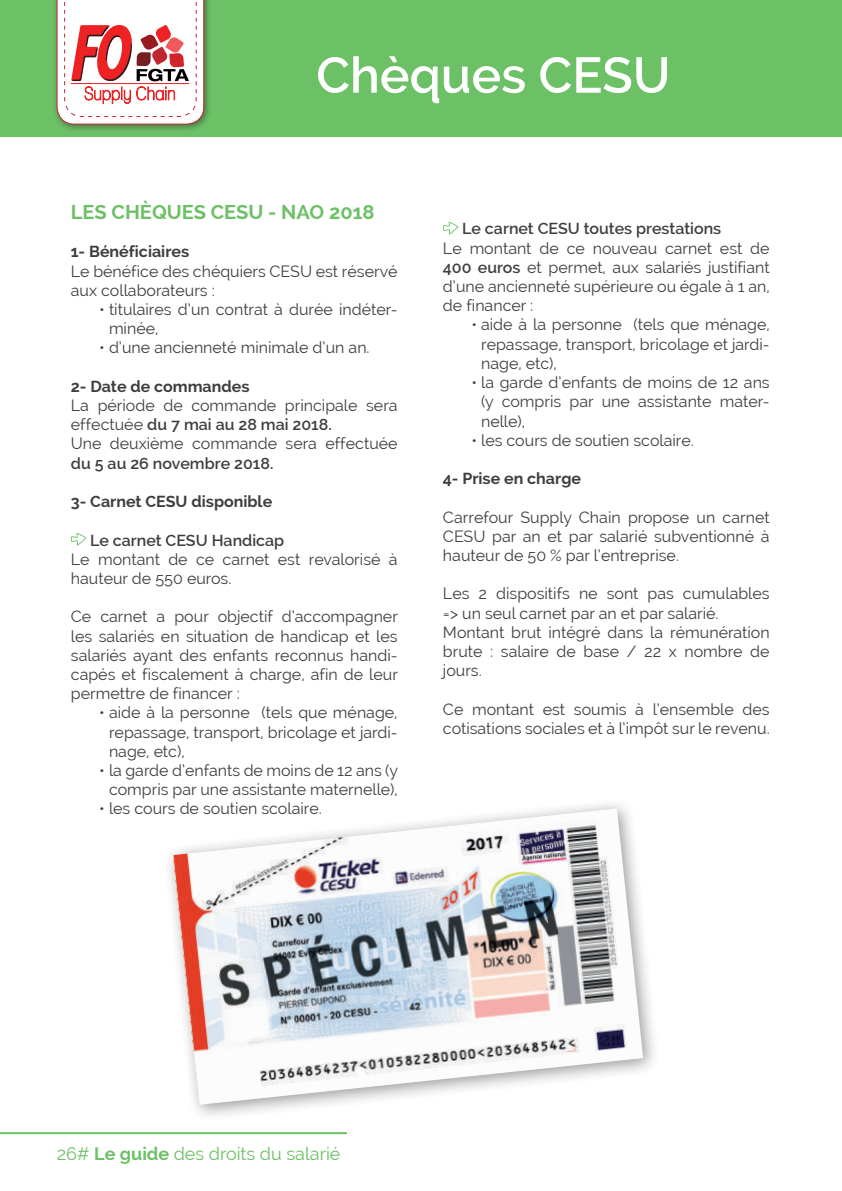
<style>
.page{position:relative;width:842px;height:1191px;background:#fff}
.page>*{position:absolute;margin:0;border:0;box-sizing:border-box;transform-origin:0 0}
.t1{font:600 50px "Raleway";color:#fff}
.t2{font:700 20px "Raleway";color:#6cc065}
.t3{font:18px "Raleway";color:#6cc065}
.t4{font:16px/19.2px "Raleway";color:#3e3e3f}
.t5{font:700 16px "Raleway";color:#3e3e3f}
.t6{font:600 16px "Raleway";color:#3e3e3f}
.s1{font-weight:600}
.s2{font-weight:700}
</style>
<div class="page">
<div style="left:0;top:0;width:842px;height:136px;background:#6cc065"></div>
<hr style="left:0;top:1132px;width:347px;height:2px;background:#6cc065">
<div style="left:52px;top:0;width:160px;height:132px;background:#231f20;opacity:.45"></div>
<svg style="left:56px;top:0;width:148px;height:125px"></svg>
<div style="left:162px;top:798px;width:499px;height:324px;background:#231f20;opacity:.45"></div>
<img style="left:173px;top:808px;width:470px;height:296px">
<svg style="left:71px;top:533px;width:15px;height:12px"></svg>
<svg style="left:443px;top:222px;width:15px;height:12px"></svg>
<h1 class="t1" style="left:316px;top:46px;width:356px">Chèques CESU</h1>
<p class="t2" style="left:71px;top:200px;width:305px">LES CHÈQUES CESU - NAO 2018</p>
<p class="t5" style="left:71px;top:243px;width:120px">1- Bénéficiaires</p>
<p class="t4" style="left:71px;top:261px;width:328px">Le bénéfice des chéquiers CESU est réservé aux collaborateurs :</p>
<p class="t4" style="left:109px;top:300px;width:290px;text-indent:-10px">• titulaires d’un contrat à durée indéter&shy;minée,</p>
<p class="t4" style="left:99px;top:338px;width:272px">• d’une ancienneté minimale d’un an.</p>
<p class="t5" style="left:71px;top:377px;width:180px">2- Date de commandes</p>
<p class="t4" style="left:71px;top:396px;width:328px">La période de commande principale sera effectuée <span class="s1">du 7 mai au 28 mai 2018.<br></span>Une deuxième commande sera effectuée</p>
<p class="t6" style="left:71px;top:454px;width:204px">du 5 au 26 novembre 2018.</p>
<p class="t5" style="left:71px;top:492px;width:203px">3- Carnet CESU disponible</p>
<p class="t6" style="left:90px;top:530px;width:196px">Le carnet CESU Handicap</p>
<p class="t4" style="left:71px;top:549px;width:328px">Le montant de ce carnet est revalorisé à hauteur de 550 euros.</p>
<p class="t4" style="left:71px;top:607px;width:329px;text-align:justify">Ce carnet a pour objectif d’accompagner les salariés en situation de handicap et les salariés ayant des enfants reconnus handi&shy;capés et fiscalement à charge, afin de leur permettre de financer :</p>
<p class="t4" style="left:109px;top:703px;width:290px;text-align:justify;text-indent:-10px">• aide à la personne (tels que ménage, repassage, transport, bricolage et jardi&shy;nage, etc),</p>
<p class="t4" style="left:99px;top:760px;width:300px;text-align:center">• la garde d’enfants de moins de 12 ans (y compris par une assistante maternelle),</p>
<p class="t4" style="left:99px;top:799px;width:224px">• les cours de soutien scolaire.</p>
<p class="t6" style="left:462px;top:220px;width:261px">Le carnet CESU toutes prestations</p>
<p class="t4" style="left:443px;top:238px;width:328px;text-align:justify">Le montant de ce nouveau carnet est de <span class="s1">400 euros</span> et permet, aux salariés justifiant d’une ancienneté supérieure ou égale à 1 an, de financer :</p>
<p class="t4" style="left:481px;top:315px;width:290px;text-align:justify;text-indent:-10px">• aide à la personne (tels que ménage, repassage, transport, bricolage et jardi&shy;nage, etc),</p>
<p class="t4" style="left:481px;top:373px;width:290px;text-align:justify;text-indent:-10px">• la garde d’enfants de moins de 12 ans (y compris par une assistante mater&shy;nelle),</p>
<p class="t4" style="left:471px;top:430px;width:224px">• les cours de soutien scolaire.</p>
<p class="t5" style="left:443px;top:469px;width:140px">4- Prise en charge</p>
<p class="t4" style="left:443px;top:507px;width:328px;text-align:justify">Carrefour Supply Chain propose un carnet CESU par an et par salarié subventionné à hauteur de 50 % par l’entreprise.</p>
<p class="t4" style="left:443px;top:584px;width:328px">Les 2 dispositifs ne sont pas cumulables =&gt; un seul carnet par an et par salarié.<br>Montant brut intégré dans la rémunération brute : salaire de base / 22 x nombre de jours.</p>
<p class="t4" style="left:443px;top:699px;width:328px">Ce montant est soumis à l’ensemble des cotisations sociales et à l’impôt sur le revenu.</p>
<p class="t3" style="left:57px;top:1143px;width:285px">26# <span class="s2">Le guide</span> des droits du salarié</p>
</div>
